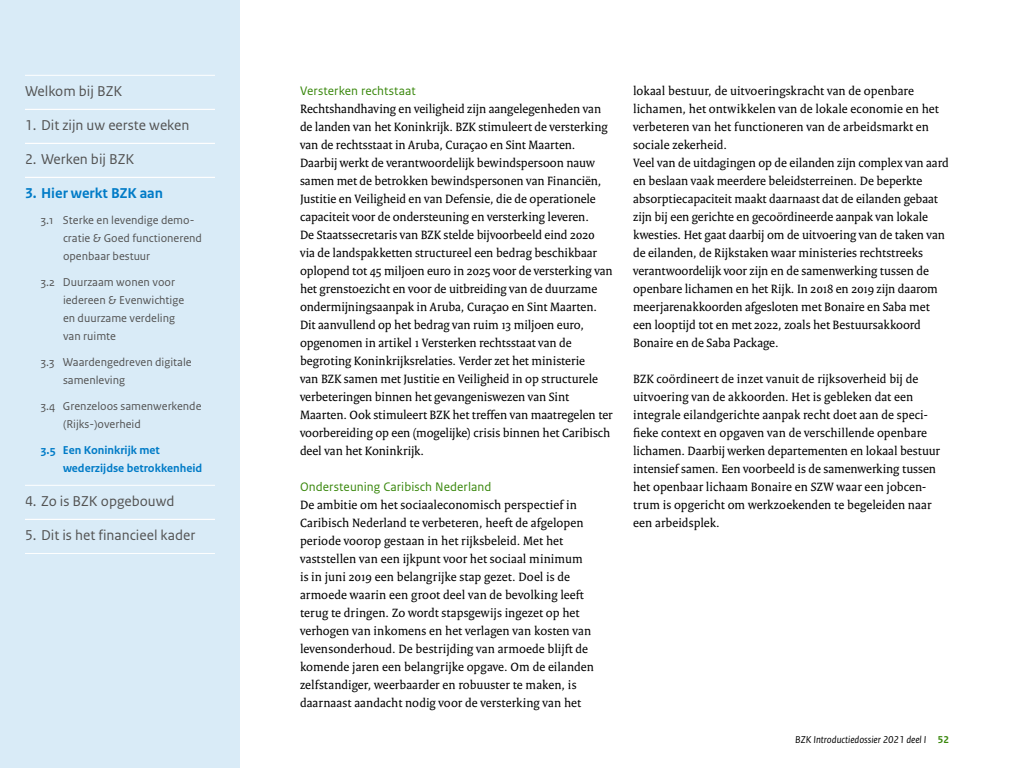
<style>
.page{position:relative;width:1024px;height:768px;background:#fff}
.page>*{position:absolute;margin:0;border:0;box-sizing:border-box;transform-origin:0 0}
.t1{font:15px "Rijksoverheid Sans Text";color:#535353}
.t2{font:700 15px "Rijksoverheid Sans Text";color:#007bc7}
.Brood_tekst_Broodtekst{font:13px/18px "Rijksoverheid Serif";color:#000}
.Brood_tekst_Brood_SLC_hyph_0{font:13px/18px "Rijksoverheid Serif";letter-spacing:-.005em;color:#000}
.Brood_tekst_Brood_SLC_hyph_10{font:13px/18px "Rijksoverheid Serif";letter-spacing:.005em;color:#000}
.Tussenkop_2{font:13px "Rijksoverheid Sans Text";letter-spacing:.005em;color:#39870c}
.t3{font:12px/18px "Rijksoverheid Sans Text";color:#535353}
.t4{font:700 12px/18px "Rijksoverheid Sans Text";color:#007bc7}
.t5{font:italic 10.5px "Rijksoverheid Sans Text";color:#000}
.s1{font-weight:700;font-style:normal;color:#39870c}
</style>
<div class="page">
<div style="left:0;top:0;width:240px;height:768px;background:#d9ebf7"></div>
<hr style="left:25px;top:75px;width:190px;height:1px;background:#fff">
<hr style="left:25px;top:109px;width:190px;height:1px;background:#fff">
<hr style="left:25px;top:143px;width:190px;height:1px;background:#fff">
<hr style="left:25px;top:177px;width:190px;height:1px;background:#fff">
<hr style="left:25px;top:485px;width:190px;height:1px;background:#fff">
<hr style="left:25px;top:519px;width:190px;height:1px;background:#fff">
<hr style="left:25px;top:553px;width:190px;height:1px;background:#fff">
<p class="t1" style="left:25px;top:83px;width:99px">Welkom bij BZK</p>
<p class="t1" style="left:25px;top:117px;width:166px">1. Dit zijn uw eerste weken</p>
<p class="t1" style="left:25px;top:151px;width:111px">2. Werken bij BZK</p>
<p class="t2" style="left:25px;top:185px;width:140px">3. Hier werkt BZK aan</p>
<p class="t3" style="left:63px;top:211px;width:140px;text-indent:-22px">3.1 Sterke en levendige demo&shy;cratie &amp; Goed functionerend openbaar bestuur</p>
<p class="t3" style="left:63px;top:273px;width:123px;text-indent:-22px">3.2 Duurzaam wonen voor iedereen &amp; Evenwichtige en duurzame verdeling van ruimte</p>
<p class="t3" style="left:63px;top:353px;width:130px;text-indent:-22px">3.3 Waardengedreven digitale samenleving</p>
<p class="t3" style="left:63px;top:397px;width:140px;text-indent:-22px">3.4 Grenzeloos samenwerkende (Rijks-)overheid</p>
<p class="t4" style="left:63px;top:441px;width:141px;text-indent:-22px">3.5 Een Koninkrijk met wederzijdse betrokkenheid</p>
<p class="t1" style="left:25px;top:493px;width:151px">4. Zo is BZK opgebouwd</p>
<p class="t1" style="left:25px;top:527px;width:172px">5. Dit is het financieel kader</p>
<h3 class="Tussenkop_2" style="left:300px;top:83px;width:117px">Versterken rechtstaat</h3>
<p class="Brood_tekst_Broodtekst" style="left:300px;top:99px;width:314px">Rechtshandhaving en veiligheid zijn aangelegenheden van de landen van het Koninkrijk. BZK stimuleert de versterking van de rechtsstaat in Aruba, Curaçao en Sint Maarten.<br>Daarbij werkt de verantwoordelijk bewindspersoon nauw samen met de betrokken bewindspersonen van Financiën, Justitie en Veiligheid en van Defensie, die de operationele capaciteit voor de ondersteuning en versterking leveren.<br>De Staatssecretaris van BZK stelde bijvoorbeeld eind 2020 via de landspakketten structureel een bedrag beschikbaar oplopend tot 45 miljoen euro in 2025 voor de versterking van het grenstoezicht en voor de uitbreiding van de duurzame ondermijningsaanpak in Aruba, Curaçao en Sint Maarten.<br>Dit aanvullend op het bedrag van ruim 13 miljoen euro, opgenomen in artikel 1 Versterken rechtsstaat van de begroting Koninkrijksrelaties. Verder zet het ministerie<br>van BZK samen met Justitie en Veiligheid in op structurele verbeteringen binnen het gevangeniswezen van Sint Maarten. Ook stimuleert BZK het treffen van maatregelen ter voorbereiding op een (mogelijke) crisis binnen het Caribisch deel van het Koninkrijk.</p>
<h3 class="Tussenkop_2" style="left:300px;top:479px;width:193px">Ondersteuning Caribisch Nederland</h3>
<p class="Brood_tekst_Broodtekst" style="left:300px;top:495px;width:296px">De ambitie om het sociaaleconomisch perspectief in Caribisch Nederland te verbeteren, heeft de afgelopen periode voorop gestaan in het rijksbeleid. Met het vaststellen van een ijkpunt voor het sociaal minimum is in juni 2019 een belangrijke stap gezet. Doel is de armoede waarin een groot deel van de bevolking leeft terug te dringen. Zo wordt stapsgewijs ingezet op het verhogen van inkomens en het verlagen van kosten van levensonderhoud. De bestrijding van armoede blijft de komende jaren een belangrijke opgave. Om de eilanden zelfstandiger, weerbaarder en robuuster te maken, is daarnaast aandacht nodig voor de versterking van het</p>
<p class="Brood_tekst_Broodtekst" style="left:633px;top:81px;width:307px">lokaal bestuur, de uitvoeringskracht van de openbare lichamen, het ontwikkelen van de lokale economie en het verbeteren van het functioneren van de arbeidsmarkt en sociale zekerheid.</p>
<p class="Brood_tekst_Brood_SLC_hyph_0" style="left:633px;top:153px;width:317px">Veel van de uitdagingen op de eilanden zijn complex van aard en beslaan vaak meerdere beleidsterreinen. De beperkte absorptiecapaciteit maakt daarnaast dat de eilanden gebaat zijn bij een gerichte en gecoördineerde aanpak van lokale kwesties. Het gaat daarbij om de uitvoering van de taken van de eilanden, de Rijkstaken waar ministeries rechtstreeks verantwoordelijk voor zijn en de samenwerking tussen de openbare lichamen en het Rijk. In 2018 en 2019 zijn daarom meerjarenakkoorden afgesloten met Bonaire en Saba met een looptijd tot en met 2022, zoals het Bestuursakkoord Bonaire en de Saba Package.</p>
<p class="Brood_tekst_Brood_SLC_hyph_10" style="left:633px;top:369px;width:308px">BZK coördineert de inzet vanuit de rijksoverheid bij de uitvoering van de akkoorden. Het is gebleken dat een integrale eilandgerichte aanpak recht doet aan de speci&shy;fieke context en opgaven van de verschillende openbare lichamen. Daarbij werken departementen en lokaal bestuur intensief samen. Een voorbeeld is de samenwerking tussen het openbaar lichaam Bonaire en SZW waar een jobcen&shy;trum is opgericht om werkzoekenden te begeleiden naar een arbeidsplek.</p>
<p class="t5" style="left:795px;top:733px;width:155px">BZK Introductiedossier 2021 deel I <span class="s1">52</span></p>
</div>
